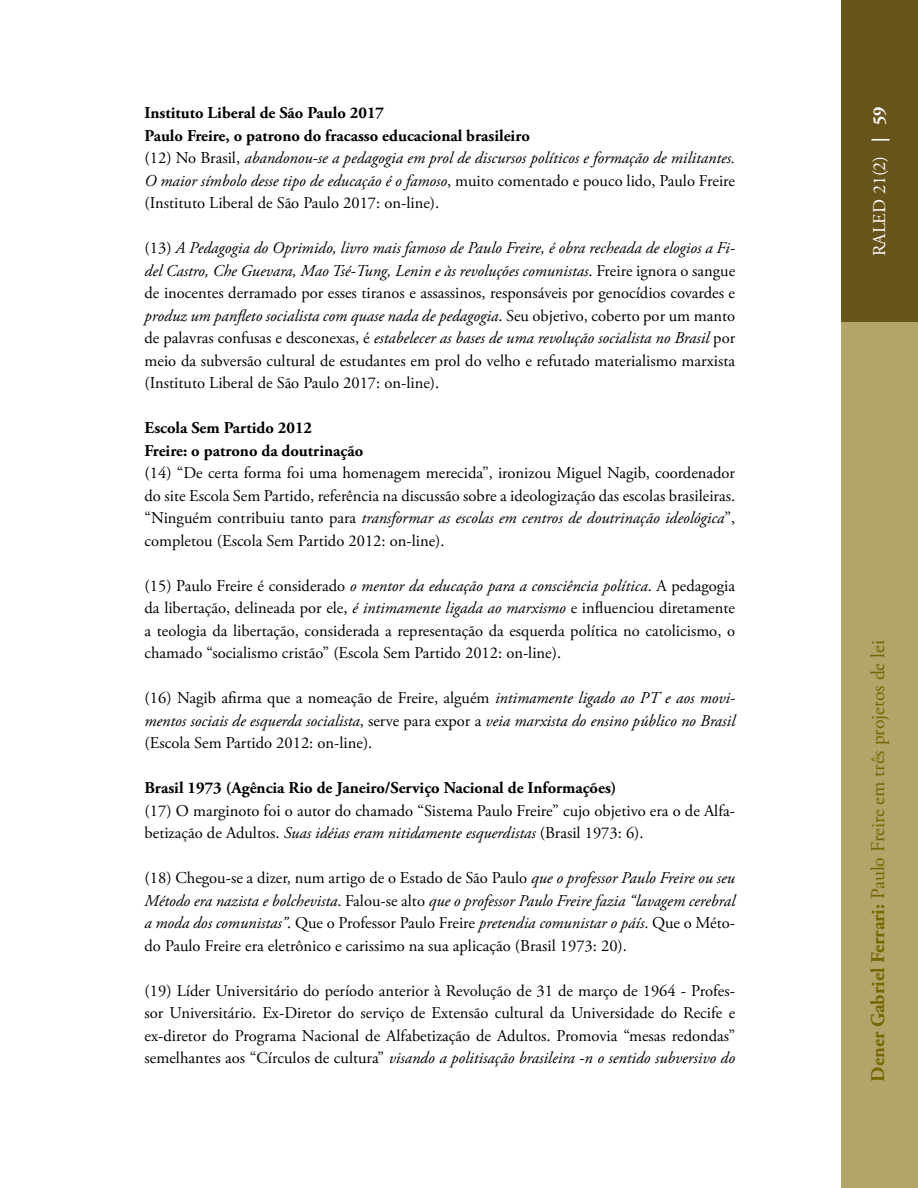
<style>
.page{position:relative;width:918px;height:1188px;background:#fff}
.page>*{position:absolute;margin:0;border:0;box-sizing:border-box;transform-origin:0 0}
.t1{font:19.5px "Adobe Garamond Pro";color:#746600}
.t2{font:18px "Adobe Garamond Pro";color:#fff}
.t3{font:16.5px/22.5px "Adobe Garamond Pro";color:#000;text-align:justify}
.t4{font:italic 16.5px/22.5px "Adobe Garamond Pro";color:#000}
.t5{font:700 16.5px/22.5px "Adobe Garamond Pro";color:#000}
.s1{font-weight:700;font-style:normal}
.s2{font-style:normal}
.s3{font-style:italic}
.s4{font-weight:700}
</style>
<div class="page">
<div style="left:841px;top:0;width:77px;height:1188px;background:#b3a46a"></div>
<div style="left:841px;top:0;width:77px;height:322px;background:#67541a"></div>
<p class="t4" style="left:145px;top:102px;width:592px"><span class="s1">Instituto Liberal de São Paulo 2017<br>Paulo Freire, o patrono do fracasso educacional brasileiro<br></span><span class="s2">(12) No Brasil,</span> abandonou-se a pedagogia em prol de discursos políticos e formação de militantes.<br>O maior símbolo desse tipo de educação é o famoso<span class="s2">, muito comentado e pouco lido, Paulo Freire (Instituto Liberal de São Paulo 2017: on-line).</span></p>
<p class="t3" style="left:145px;top:237px;width:592px">(13) <span class="s3">A Pedagogia do Oprimido, livro mais famoso de Paulo Freire, é obra recheada de elogios a Fi&shy;del Castro, Che Guevara, Mao Tsé-Tung, Lenin e às revoluções comunistas</span>. Freire ignora o sangue de inocentes derramado por esses tiranos e assassinos, responsáveis por genocídios covardes e <span class="s3">produz um panfleto socialista com quase nada de pedagogia</span>. Seu objetivo, coberto por um manto de palavras confusas e desconexas, é <span class="s3">estabelecer as bases de uma revolução socialista no Brasil</span> por meio da subversão cultural de estudantes em prol do velho e refutado materialismo marxista (Instituto Liberal de São Paulo 2017: on-line).</p>
<p class="t5" style="left:145px;top:417px;width:220px">Escola Sem Partido 2012<br>Freire: o patrono da doutrinação</p>
<p class="t3" style="left:145px;top:462px;width:592px">(14) “De certa forma foi uma homenagem merecida”, ironizou Miguel Nagib, coordenador do site Escola Sem Partido, referência na discussão sobre a ideologização das escolas brasileiras. “Ninguém contribuiu tanto para <span class="s3">transformar as escolas em centros de doutrinação ideológica</span>”, completou (Escola Sem Partido 2012: on-line).</p>
<p class="t3" style="left:145px;top:575px;width:592px">(15) Paulo Freire é considerado <span class="s3">o mentor da educação para a consciência política</span>. A pedagogia da libertação, delineada por ele, <span class="s3">é intimamente ligada ao marxismo</span> e influenciou diretamente a teologia da libertação, considerada a representação da esquerda política no catolicismo, o chamado “socialismo cristão” (Escola Sem Partido 2012: on-line).</p>
<p class="t4" style="left:145px;top:687px;width:592px;text-align:justify"><span class="s2">(16) Nagib afirma que a nomeação de Freire, alguém</span> intimamente ligado ao PT e aos movi&shy;mentos sociais de esquerda socialista<span class="s2">, serve para expor a</span> veia marxista do ensino público no Brasil <span class="s2">(Escola Sem Partido 2012: on-line).</span></p>
<p class="t5" style="left:145px;top:777px;width:473px">Brasil 1973 (Agência Rio de Janeiro/Serviço Nacional de Informações)</p>
<p class="t3" style="left:145px;top:800px;width:592px">(17) O marginoto foi o autor do chamado “Sistema Paulo Freire” cujo objetivo era o de Alfa&shy;betização de Adultos. <span class="s3">Suas idéias eram nitidamente esquerdistas</span> (Brasil 1973: 6).</p>
<p class="t3" style="left:145px;top:867px;width:592px">(18) Chegou-se a dizer, num artigo de o Estado de São Paulo <span class="s3">que o professor Paulo Freire ou seu Método era nazista e bolchevista</span>. Falou-se alto <span class="s3">que o professor Paulo Freire fazia “lavagem cerebral a moda dos comunistas”</span>. Que o Professor Paulo Freire <span class="s3">pretendia comunistar o páís</span>. Que o Méto&shy;do Paulo Freire era eletrônico e carissimo na sua aplicação (Brasil 1973: 20).</p>
<p class="t3" style="left:145px;top:980px;width:592px">(19) Líder Universitário do período anterior à Revolução de 31 de março de 1964 - Profes&shy;sor Universitário. Ex-Diretor do serviço de Extensão cultural da Universidade do Recife e ex-diretor do Programa Nacional de Alfabetização de Adultos. Promovia “mesas redondas” semelhantes aos “Círculos de cultura” <span class="s3">visando a politisação brasileira -n o sentido subversivo do</span></p>
<p class="t2" style="left:869px;top:256px;width:151px;rotate:-90deg">RALED 21(2) <span class="s4">| 59</span></p>
<p class="t1" style="left:866px;top:1082px;width:443px;rotate:-90deg"><span class="s4">Dener Gabriel Ferrari:</span> Paulo Freire em três projetos de lei</p>
</div>
